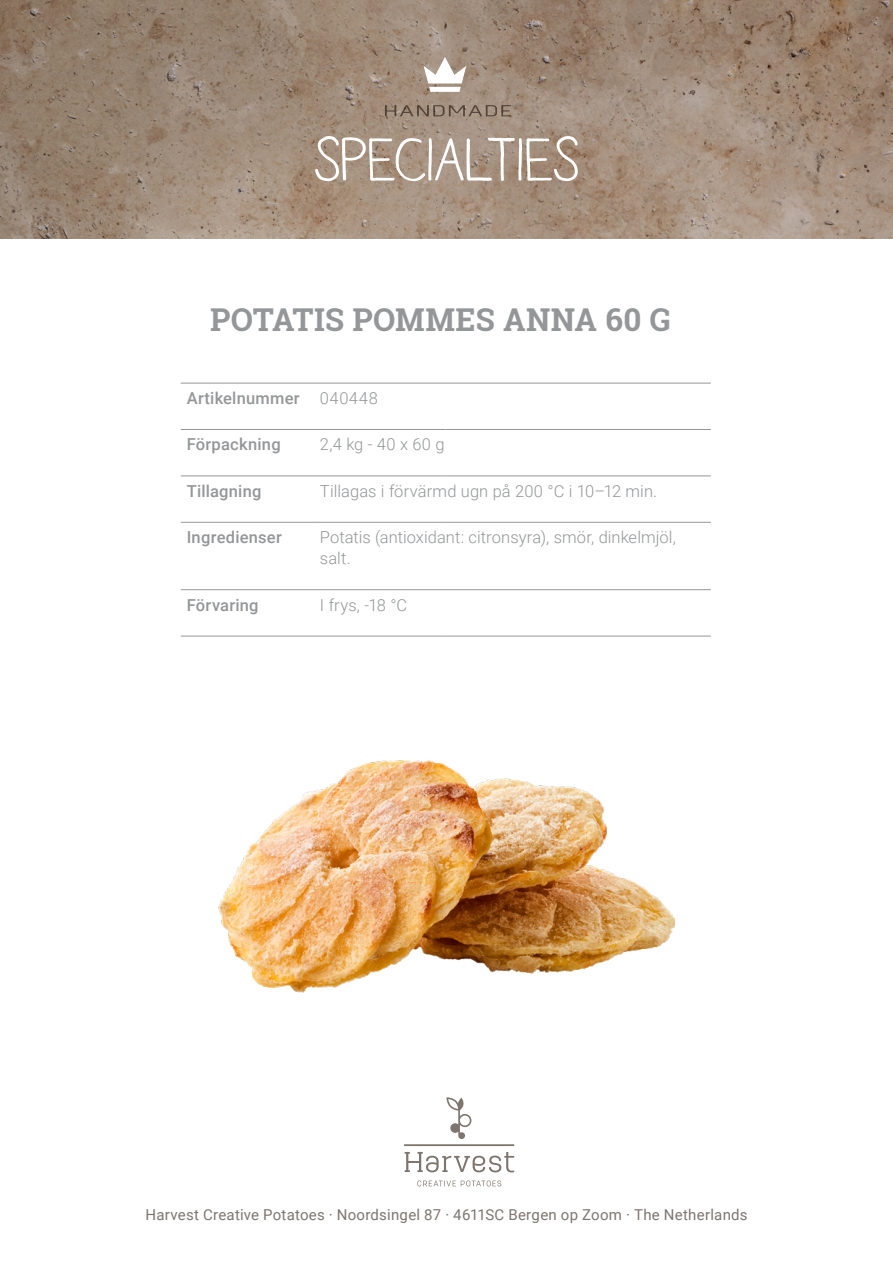
<style>
.page{position:relative;width:893px;height:1263px;background:#fff}
.page>*{position:absolute;margin:0;border:0;box-sizing:border-box;transform-origin:0 0}
.Ny_brød{font:700 31.5px "Roboto Slab";letter-spacing:.01em;color:#949698}
.Ny_brød-2{font:300 16.5px/21px "Roboto";letter-spacing:.005em;color:#949698}
.Ny_brød-3{font:500 16.5px "Roboto";letter-spacing:.015em;color:#949698}
.Ny_brød-4{font:15px "Roboto";letter-spacing:.015em;color:#7e756e}
</style>
<div class="page">
<hr style="left:181px;top:429px;width:133px;height:1px;background:#949698">
<hr style="left:314px;top:429px;width:131px;height:1px;background:#949698">
<hr style="left:445px;top:429px;width:266px;height:1px;background:#949698">
<hr style="left:181px;top:475px;width:133px;height:1px;background:#949698">
<hr style="left:314px;top:475px;width:131px;height:1px;background:#949698">
<hr style="left:445px;top:475px;width:266px;height:1px;background:#949698">
<hr style="left:181px;top:522px;width:133px;height:1px;background:#949698">
<hr style="left:314px;top:522px;width:131px;height:1px;background:#949698">
<hr style="left:445px;top:522px;width:266px;height:1px;background:#949698">
<hr style="left:181px;top:589px;width:133px;height:1px;background:#949698">
<hr style="left:314px;top:589px;width:131px;height:1px;background:#949698">
<hr style="left:445px;top:589px;width:266px;height:1px;background:#949698">
<hr style="left:181px;top:383px;width:133px;height:1px;background:#949698">
<hr style="left:314px;top:383px;width:131px;height:1px;background:#949698">
<hr style="left:445px;top:383px;width:266px;height:1px;background:#949698">
<hr style="left:181px;top:636px;width:133px;height:1px;background:#949698">
<hr style="left:314px;top:636px;width:131px;height:1px;background:#949698">
<hr style="left:445px;top:636px;width:266px;height:1px;background:#949698">
<img style="left:0;top:0;width:893px;height:238px">
<svg style="left:315px;top:136px;width:263px;height:45px"></svg>
<svg style="left:385px;top:105px;width:126px;height:11px"></svg>
<svg style="left:424px;top:57px;width:42px;height:35px"></svg>
<svg style="left:405px;top:1152px;width:109px;height:20px"></svg>
<svg style="left:417px;top:1180px;width:84px;height:6px"></svg>
<svg style="left:404px;top:1097px;width:110px;height:49px"></svg>
<img style="left:219px;top:760px;width:455px;height:233px">
<p class="Ny_brød" style="left:210px;top:298px;width:462px">POTATIS POMMES ANNA 60 G</p>
<p class="Ny_brød-3" style="left:187px;top:387px;width:115px">Artikelnummer</p>
<p class="Ny_brød-2" style="left:320px;top:387px;width:59px">040448</p>
<p class="Ny_brød-3" style="left:187px;top:433px;width:96px">Förpackning</p>
<p class="Ny_brød-2" style="left:320px;top:433px;width:126px">2,4 kg - 40 x 60 g</p>
<p class="Ny_brød-3" style="left:187px;top:479px;width:76px">Tillagning</p>
<p class="Ny_brød-2" style="left:320px;top:480px;width:339px">Tillagas i förvärmd ugn på 200 °C i 10–12 min.</p>
<p class="Ny_brød-3" style="left:187px;top:526px;width:97px">Ingredienser</p>
<p class="Ny_brød-2" style="left:320px;top:526px;width:358px">Potatis (antioxidant: citronsyra), smör, dinkelmjöl, salt.</p>
<p class="Ny_brød-3" style="left:187px;top:593px;width:73px">Förvaring</p>
<p class="Ny_brød-2" style="left:320px;top:594px;width:89px">I frys, -18 °C</p>
<p class="Ny_brød-4" style="left:145px;top:1204px;width:604px">Harvest Creative Potatoes · Noordsingel 87 · 4611SC Bergen op Zoom · The Netherlands</p>
</div>
